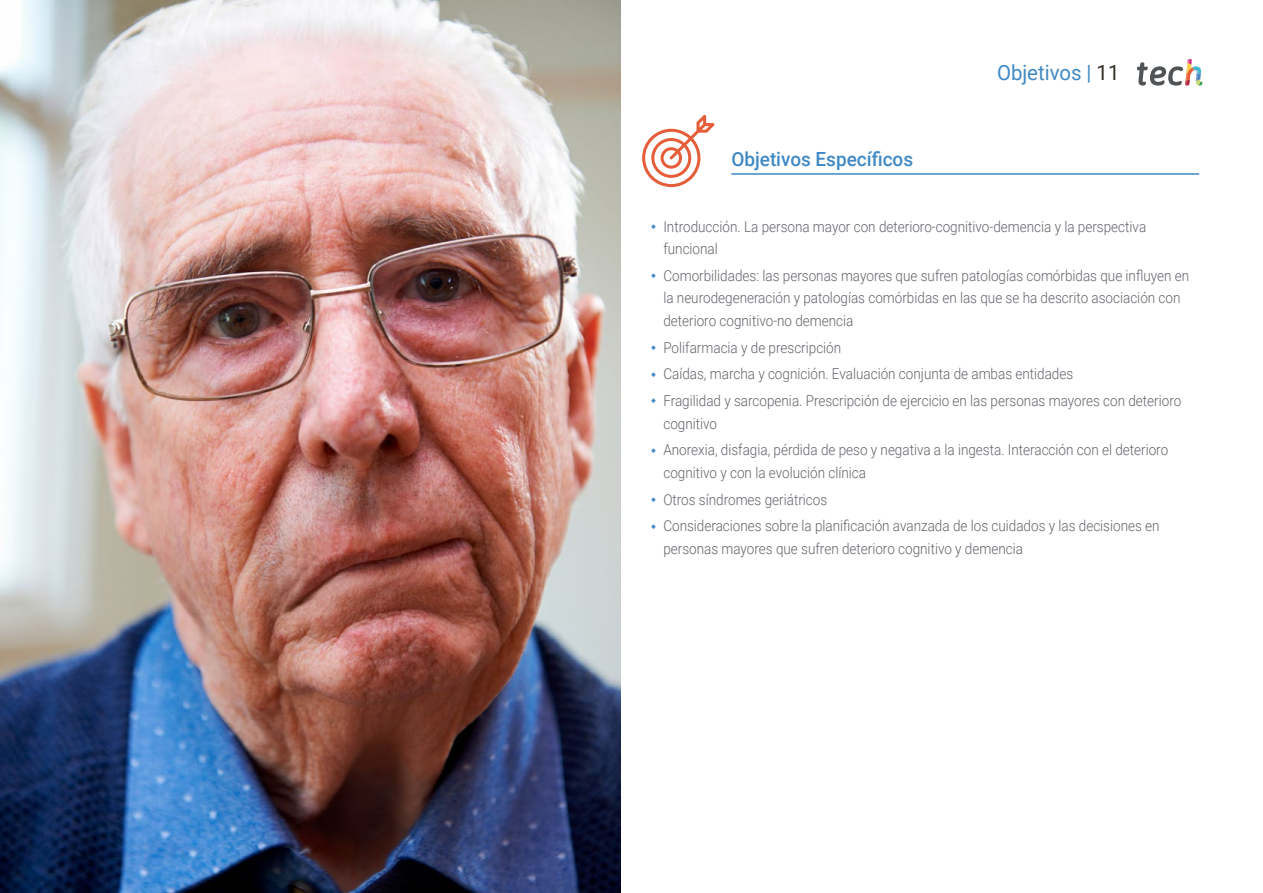
<style>
.page{position:relative;width:1263px;height:893px;background:#fff}
.page>*{position:absolute;margin:0;border:0;box-sizing:border-box;transform-origin:0 0}
.t1{font:21px "Roboto";color:#4089c5}
.t2{font:500 19.5px "Roboto";color:#4089c5}
.t3{font:300 15px/26.7px "Roboto";color:#61646a;scale:.9 1}
.s1{color:#312e20}
</style>
<div class="page">
<img style="left:0;top:0;width:621px;height:893px">
<svg style="left:642px;top:115px;width:72px;height:72px"></svg>
<hr style="left:731px;top:174px;width:468px;height:1px;background:#4089c5">
<svg style="left:1137px;top:59px;width:65px;height:27px"></svg>
<h2 class="t2" style="left:731px;top:145px;width:183px">Objetivos Específicos</h2>
<h1 class="t1" style="left:997px;top:57px;width:124px">Objetivos | <span class="s1">11</span></h1>
<p class="t3" style="left:663px;top:214px;width:538px;line-height:22.5px">Introducción. La persona mayor con deterioro-cognitivo-demencia y la perspectiva funcional</p>
<p class="t3" style="left:663px;top:264px;width:586px;line-height:22.5px">Comorbilidades: las personas mayores que sufren patologías comórbidas que influyen en la neurodegeneración y patologías comórbidas en las que se ha descrito asociación con deterioro cognitivo-no demencia</p>
<p class="t3" style="left:663px;top:333px;width:577px">Polifarmacia y de prescripción<br>Caídas, marcha y cognición. Evaluación conjunta de ambas entidades<br>Fragilidad y sarcopenia. Prescripción de ejercicio en las personas mayores con deterioro</p>
<p class="t3" style="left:663px;top:409px;width:562px">cognitivo<br>Anorexia, disfagia, pérdida de peso y negativa a la ingesta. Interacción con el deterioro</p>
<p class="t3" style="left:663px;top:459px;width:553px">cognitivo y con la evolución clínica<br>Otros síndromes geriátricos<br>Consideraciones sobre la planificación avanzada de los cuidados y las decisiones en</p>
<p class="t3" style="left:663px;top:535px;width:401px">personas mayores que sufren deterioro cognitivo y demencia</p>
</div>
